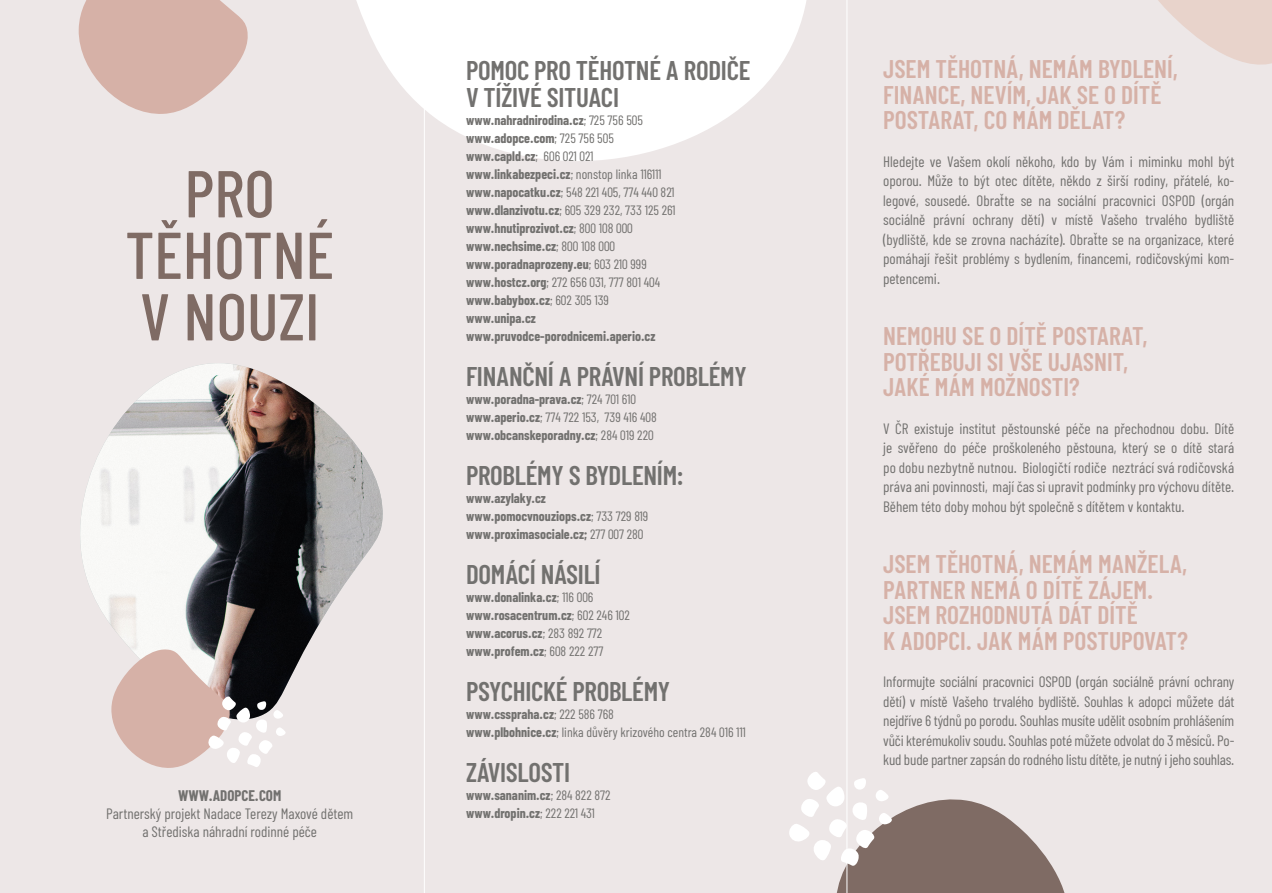
<style>
.page{position:relative;width:1272px;height:893px;background:#fff}
.page>*{position:absolute;margin:0;border:0;box-sizing:border-box;transform-origin:0 0}
.t1{font:500 66px/61.5px "Barlow Condensed";color:#7f6b64;text-align:center}
.t2{font:600 27px/27px "Barlow Condensed";letter-spacing:-.01em;color:#72716f}
.t3{font:600 25.5px/25.5px "Barlow Condensed";color:#d6b1a7}
.t4{font:15px/19.5px "Barlow Condensed";color:#72716f;text-align:justify}
.t5{font:700 15px "Barlow Condensed";color:#72716f}
.t6{font:700 13.5px/18px "Barlow Condensed";color:#72716f}
.t7{font:13.5px/18px "Barlow Condensed";color:#72716f}
.s1{font-weight:400}
.s2{font-weight:700}
</style>
<div class="page">
<div style="left:0;top:0;width:1271px;height:893px;background:#ede7e7"></div>
<svg style="left:356px;top:0;width:450px;height:161px;fill:#fff"></svg>
<svg style="left:1158px;top:0;width:113px;height:65px"></svg>
<svg style="left:789px;top:771px;width:276px;height:122px"></svg>
<svg style="left:78px;top:0;width:170px;height:114px"></svg>
<img style="left:81px;top:363px;width:302px;height:323px">
<svg style="left:111px;top:646px;width:175px;height:122px"></svg>
<hr style="left:424px;top:0;width:1px;height:893px;background:#fff">
<hr style="left:846px;top:0;width:1px;height:893px;background:#fff">
<h1 class="t1" style="left:125px;top:161px;width:210px">PRO<br>TĚHOTNÉ<br>V NOUZI</h1>
<p class="t5" style="left:178px;top:786px;width:105px">WWW.ADOPCE.COM</p>
<p class="t4" style="left:106px;top:804px;width:248px;line-height:18px;text-align:center">Partnerský projekt Nadace Terezy Maxové dětem a Střediska náhradní rodinné péče</p>
<h2 class="t2" style="left:466px;top:56px;width:286px">POMOC PRO TĚHOTNÉ A RODIČE<br>V TÍŽIVÉ SITUACI</h2>
<p class="t6" style="left:466px;top:110px;width:211px">www.nahradnirodina.cz<span class="s1">; 725 756 505 </span>www.adopce.com<span class="s1">; 725 756 505 </span>www.capld.cz<span class="s1">; 606 021 021 </span>www.linkabezpeci.cz<span class="s1">; nonstop linka 116111 </span>www.napocatku.cz<span class="s1">; 548 221 405, 774 440 821 </span>www.dlanzivotu.cz<span class="s1">; 605 329 232, 733 125 261 </span>www.hnutiprozivot.cz<span class="s1">; 800 108 000 </span>www.nechsime.cz<span class="s1">; 800 108 000 </span>www.poradnaprozeny.eu<span class="s1">; 603 210 999 </span>www.hostcz.org<span class="s1">; 272 656 031, 777 801 404 </span>www.babybox.cz<span class="s1">; 602 305 139 </span>www.unipa.cz www.pruvodce-porodnicemi.aperio.cz</p>
<h2 class="t2" style="left:466px;top:362px;width:282px">FINANČNÍ A PRÁVNÍ PROBLÉMY</h2>
<p class="t6" style="left:466px;top:389px;width:192px">www.poradna-prava.cz<span class="s1">; 724 701 610 </span>www.aperio.cz<span class="s1">; 774 722 153, 739 416 408 </span>www.obcanskeporadny.cz<span class="s1">; 284 019 220</span></p>
<h2 class="t2" style="left:466px;top:461px;width:219px">PROBLÉMY S BYDLENÍM:</h2>
<p class="t6" style="left:466px;top:488px;width:184px">www.azylaky.cz www.pomocvnouziops.cz<span class="s1">; 733 729 819 </span>www.proximasociale.cz; <span class="s1">277 007 280</span></p>
<h2 class="t2" style="left:466px;top:560px;width:136px">DOMÁCÍ NÁSILÍ</h2>
<p class="t6" style="left:466px;top:587px;width:165px">www.donalinka.cz<span class="s1">; 116 006 </span>www.rosacentrum.cz<span class="s1">; 602 246 102 </span>www.acorus.cz<span class="s1">; 283 892 772 </span>www.profem.cz<span class="s1">; 608 222 277</span></p>
<h2 class="t2" style="left:466px;top:677px;width:206px">PSYCHICKÉ PROBLÉMY</h2>
<p class="t7" style="left:466px;top:704px;width:281px"><span class="s2">www.csspraha.cz</span>; 222 586 768<br><span class="s2">www.plbohnice.cz</span>; linka důvěry krizového centra 284 016 111</p>
<h2 class="t2" style="left:466px;top:758px;width:105px">ZÁVISLOSTI</h2>
<p class="t6" style="left:466px;top:785px;width:146px">www.sananim.cz<span class="s1">; 284 822 872 </span>www.dropin.cz<span class="s1">; 222 221 431</span></p>
<h3 class="t3" style="left:883px;top:55px;width:296px">JSEM TĚHOTNÁ, NEMÁM BYDLENÍ,<br>FINANCE, NEVÍM, JAK SE O DÍTĚ<br>POSTARAT, CO MÁM DĚLAT?</h3>
<p class="t4" style="left:883px;top:151px;width:353px">Hledejte ve Vašem okolí někoho, kdo by Vám i miminku mohl být oporou. Může to být otec dítěte, někdo z širší rodiny, přátelé, ko&shy;legové, sousedé. Obraťte se na sociální pracovnici OSPOD (orgán sociálně právní ochrany dětí) v místě Vašeho trvalého bydliště (bydliště, kde se zrovna nacházíte). Obraťte se na organizace, které pomáhají řešit problémy s bydlením, financemi, rodičovskými kom&shy;petencemi.</p>
<h3 class="t3" style="left:883px;top:322px;width:266px">NEMOHU SE O DÍTĚ POSTARAT,<br>POTŘEBUJI SI VŠE UJASNIT,<br>JAKÉ MÁM MOŽNOSTI?</h3>
<p class="t4" style="left:883px;top:418px;width:353px">V ČR existuje institut pěstounské péče na přechodnou dobu. Dítě je svěřeno do péče proškoleného pěstouna, který se o dítě stará po dobu nezbytně nutnou. Biologičtí rodiče neztrácí svá rodičovská práva ani povinnosti, mají čas si upravit podmínky pro výchovu dítěte.<br>Během této doby mohou být společně s dítětem v kontaktu.</p>
<h3 class="t3" style="left:883px;top:550px;width:306px">JSEM TĚHOTNÁ, NEMÁM MANŽELA,<br>PARTNER NEMÁ O DÍTĚ ZÁJEM.<br>JSEM ROZHODNUTÁ DÁT DÍTĚ<br>K ADOPCI. JAK MÁM POSTUPOVAT?</h3>
<p class="t4" style="left:883px;top:672px;width:353px">Informujte sociální pracovnici OSPOD (orgán sociálně právní ochrany dětí) v místě Vašeho trvalého bydliště. Souhlas k adopci můžete dát nejdříve 6 týdnů po porodu. Souhlas musíte udělit osobním prohlášením vůči kterémukoliv soudu. Souhlas poté můžete odvolat do 3 měsíců. Po&shy;kud bude partner zapsán do rodného listu dítěte, je nutný i jeho souhlas.</p>
</div>
